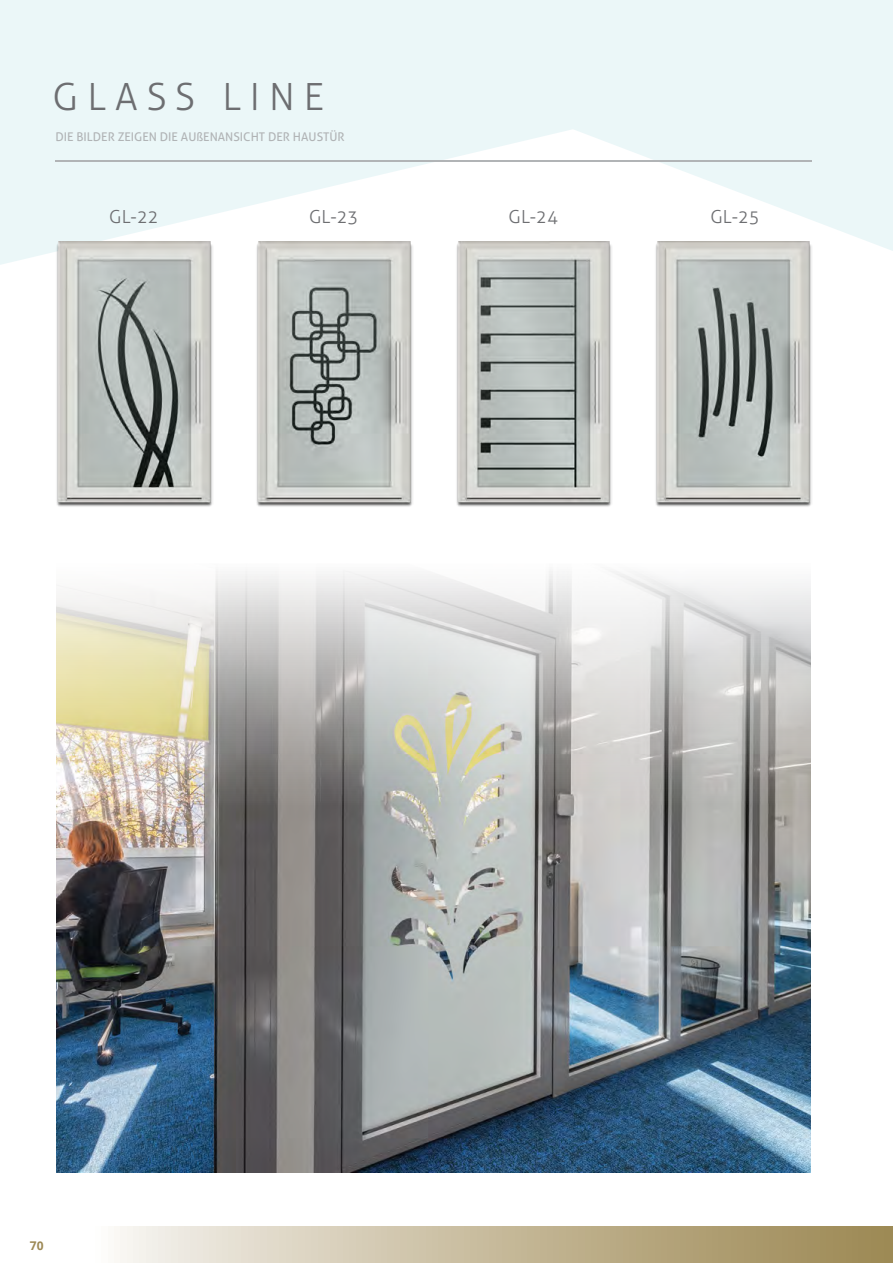
<style>
.page{position:relative;width:893px;height:1263px;background:#fff}
.page>*{position:absolute;margin:0;border:0;box-sizing:border-box;transform-origin:0 0}
.t1{font:300 37.5px "Aller";letter-spacing:.24em;color:#6d6e71}
.t2{font:300 18px "Aller";color:#6d6e71}
.t3{font:12px "Aller";color:#b1b4b6}
.t4{font:700 12px "Open Sans";color:#9d8955}
</style>
<div class="page">
<svg style="left:0;top:0;width:893px;height:265px;fill:#ebf7f8"></svg>
<div style="left:82px;top:1227px;width:811px;height:36px;background:linear-gradient(to right,#f9f7f4,#99844d)"></div>
<img style="left:55px;top:242px;width:158px;height:265px">
<img style="left:255px;top:242px;width:158px;height:265px">
<img style="left:455px;top:242px;width:158px;height:265px">
<img style="left:655px;top:242px;width:158px;height:265px">
<hr style="left:56px;top:160px;width:756px;height:2px;background:#b1b4b6">
<img style="left:57px;top:571px;width:754px;height:601px">
<h1 class="t1" style="left:53px;top:74px;width:273px">GLASS LINE</h1>
<p class="t3" style="left:56px;top:130px;width:291px">DIE BILDER ZEIGEN DIE AUßENANSICHT DER HAUSTÜR</p>
<h2 class="t2" style="left:109px;top:206px;width:51px">GL-22</h2>
<h2 class="t2" style="left:309px;top:206px;width:51px">GL-23</h2>
<h2 class="t2" style="left:509px;top:206px;width:51px">GL-24</h2>
<h2 class="t2" style="left:710px;top:206px;width:51px">GL-25</h2>
<p class="t4" style="left:30px;top:1237px;width:15px">70</p>
</div>
